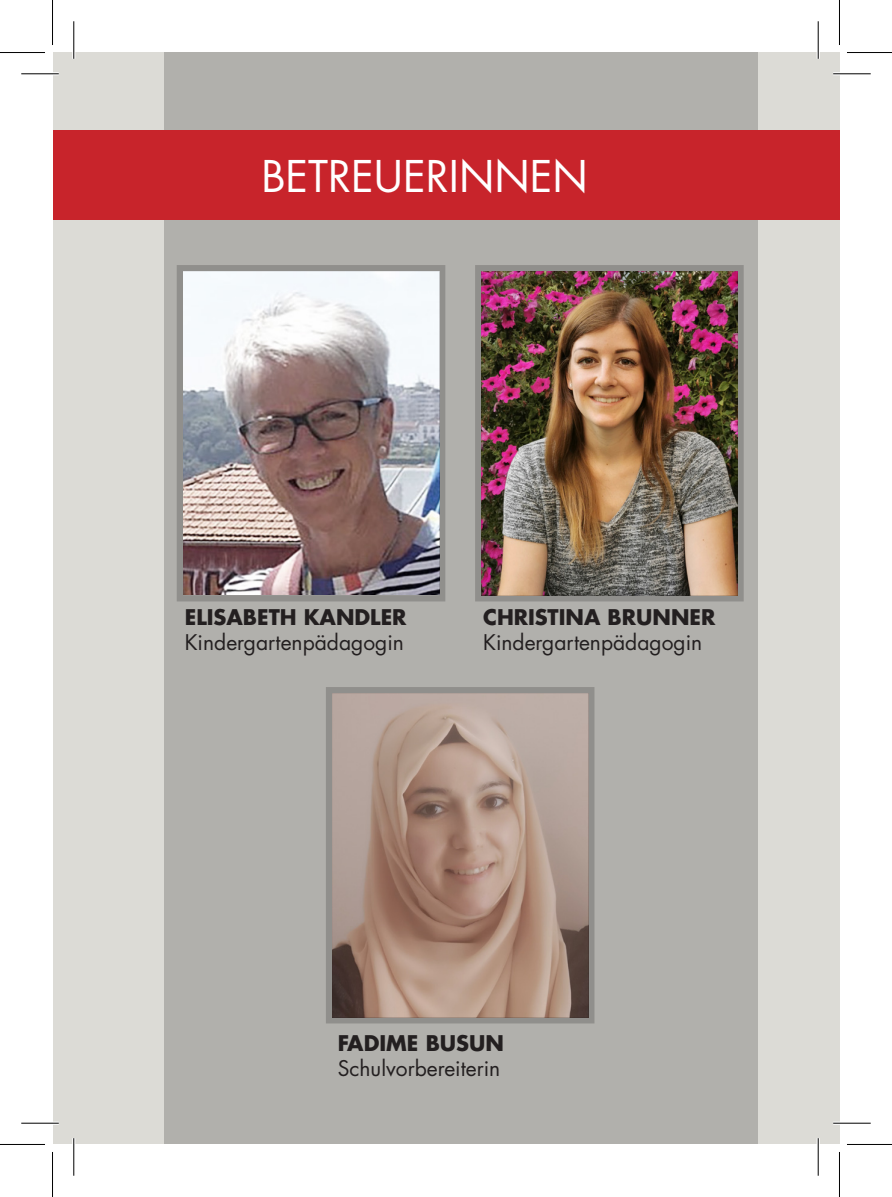
<style>
.page{position:relative;width:892px;height:1197px;background:#fff}
.page>*{position:absolute;margin:0;border:0;box-sizing:border-box;transform-origin:0 0}
.t1{font:42.5px "Futura LT Pro";color:#fff}
.t2{font:21px "Futura LT Pro";color:#231f20}
.t3{font:700 21px "Futura LT Pro";color:#231f20}
</style>
<div class="page">
<div style="left:52px;top:52px;width:787px;height:1092px;background:#dcdbd6"></div>
<div style="left:164px;top:52px;width:594px;height:1092px;background:#b1b0ac"></div>
<svg style="left:326px;top:687px;width:269px;height:337px"></svg>
<img style="left:177px;top:265px;width:269px;height:337px">
<img style="left:475px;top:265px;width:269px;height:337px">
<div style="left:52px;top:130px;width:787px;height:89px;background:#c8242b"></div>
<hr style="left:21px;top:72px;width:38px;height:3px;background:#fff">
<hr style="left:833px;top:72px;width:37px;height:3px;background:#fff">
<hr style="left:21px;top:1121px;width:38px;height:3px;background:#fff">
<hr style="left:833px;top:1121px;width:37px;height:3px;background:#fff">
<hr style="left:72px;top:21px;width:3px;height:38px;background:#fff">
<hr style="left:72px;top:1138px;width:3px;height:37px;background:#fff">
<hr style="left:816px;top:21px;width:3px;height:38px;background:#fff">
<hr style="left:816px;top:1138px;width:3px;height:37px;background:#fff">
<hr style="left:21px;top:73px;width:38px;height:1px;background:#000">
<hr style="left:833px;top:73px;width:37px;height:1px;background:#000">
<hr style="left:21px;top:1122px;width:38px;height:1px;background:#000">
<hr style="left:833px;top:1122px;width:37px;height:1px;background:#000">
<hr style="left:73px;top:21px;width:1px;height:38px;background:#000">
<hr style="left:73px;top:1138px;width:1px;height:37px;background:#000">
<hr style="left:817px;top:21px;width:1px;height:38px;background:#000">
<hr style="left:817px;top:1138px;width:1px;height:37px;background:#000">
<hr style="left:0;top:52px;width:45px;height:1px;background:#000">
<hr style="left:847px;top:52px;width:45px;height:1px;background:#000">
<hr style="left:0;top:1143px;width:45px;height:1px;background:#000">
<hr style="left:847px;top:1143px;width:45px;height:1px;background:#000">
<hr style="left:52px;top:0;width:1px;height:45px;background:#000">
<hr style="left:52px;top:1151px;width:1px;height:45px;background:#000">
<hr style="left:839px;top:0;width:1px;height:45px;background:#000">
<hr style="left:839px;top:1151px;width:1px;height:45px;background:#000">
<p class="t1" style="left:261px;top:148px;width:328px">BETREUERINNEN</p>
<p class="t3" style="left:185px;top:601px;width:223px">ELISABETH KANDLER</p>
<p class="t2" style="left:185px;top:628px;width:221px">Kindergartenpädagogin</p>
<p class="t3" style="left:483px;top:601px;width:234px">CHRISTINA BRUNNER</p>
<p class="t2" style="left:483px;top:628px;width:221px">Kindergartenpädagogin</p>
<p class="t3" style="left:338px;top:1026px;width:168px">FADIME BUSUN</p>
<p class="t2" style="left:338px;top:1053px;width:164px">Schulvorbereiterin</p>
</div>
